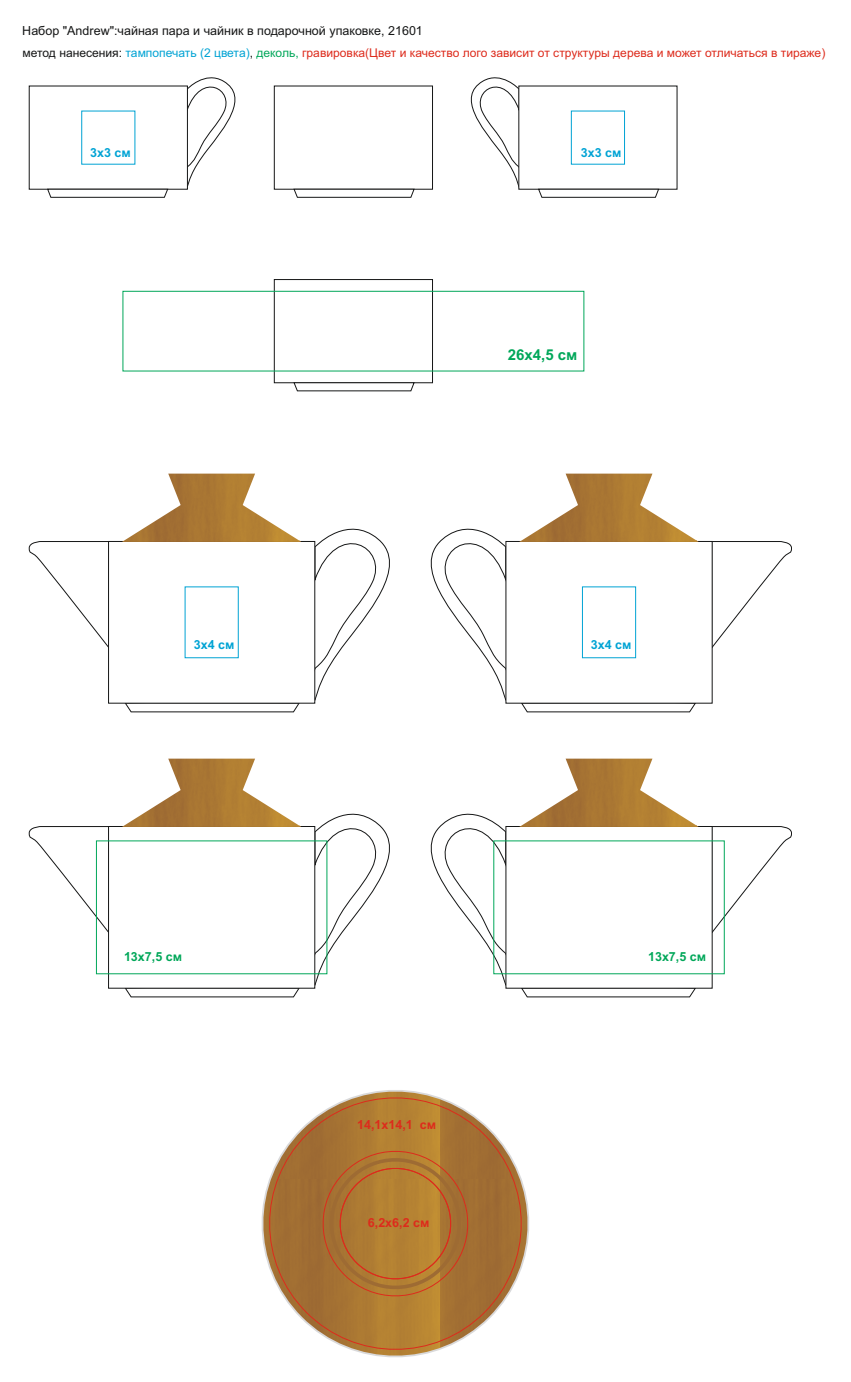
<style>
.page{position:relative;width:851px;height:1382px;background:#fff}
.page>*{position:absolute;margin:0;border:0;box-sizing:border-box;transform-origin:0 0}
.t1{font:700 15px "Arial";color:#00a759}
.t2{font:12.5px "Arial";color:#151616}
.t3{font:700 12.5px "Arial";color:#00a3d4}
.t4{font:700 12.5px "Arial";color:#dd2b1c}
.t5{font:700 12.5px "Arial";color:#00a759}
.t6{font:12.06px "Arial";color:#dd2b1c}
.s1{color:#151616}
.s2{color:#00a3d4}
.s3{color:#00a759}
</style>
<div class="page">
<svg style="left:261px;top:1090px;width:268px;height:268px"></svg>
<svg style="left:29px;top:77px;width:207px;height:121px"></svg>
<svg style="left:470px;top:77px;width:207px;height:121px"></svg>
<svg style="left:274px;top:86px;width:159px;height:112px"></svg>
<svg style="left:274px;top:279px;width:159px;height:112px"></svg>
<div style="left:123px;top:291px;width:461px;height:80px;border:1px solid #00a759"></div>
<svg style="left:29px;top:474px;width:762px;height:238px"></svg>
<svg style="left:29px;top:759px;width:762px;height:238px"></svg>
<p class="t2" style="left:22px;top:26px;width:402px">Набор "Andrew":чайная пара и чайник в подарочной упаковке, 21601</p>
<p class="t6" style="left:22px;top:48px;width:804px"><span class="s1">метод нанесения:</span> <span class="s2">тампопечать (2 цвета)</span><span class="s1">,</span> <span class="s3">деколь,</span> гравировка(Цвет и качество лого зависит от структуры дерева и может отличаться в тираже)</p>
<p class="t3" style="left:90px;top:148px;width:42px">3х3 см</p>
<p class="t3" style="left:580px;top:148px;width:42px">3х3 см</p>
<p class="t1" style="left:507px;top:349px;width:71px">26х4,5 см</p>
<p class="t3" style="left:194px;top:640px;width:42px">3х4 см</p>
<p class="t3" style="left:591px;top:640px;width:42px">3х4 см</p>
<p class="t5" style="left:124px;top:952px;width:59px">13х7,5 см</p>
<p class="t4" style="left:357px;top:1120px;width:80px">14,1х14,1 см</p>
<p class="t4" style="left:368px;top:1218px;width:63px">6,2х6,2 см</p>
<p class="t5" style="left:648px;top:952px;width:59px">13х7,5 см</p>
</div>
